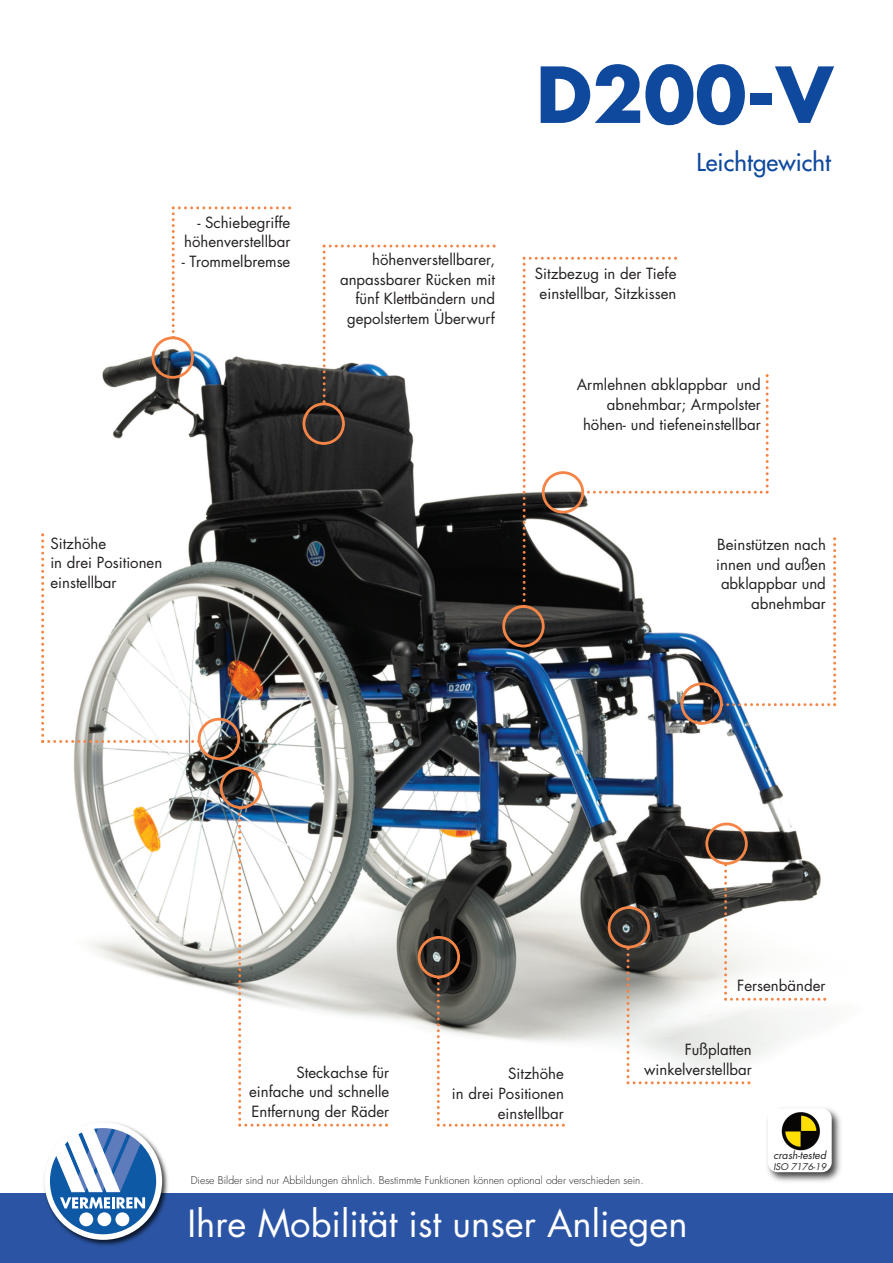
<style>
.page{position:relative;width:893px;height:1263px;background:#fff}
.page>*{position:absolute;margin:0;border:0;box-sizing:border-box;transform-origin:0 0}
.t1{font:700 75px "Futura";color:#0f499d}
.t2{font:36.3px "Futura";color:#fff}
.t3{font:24px "Futura";letter-spacing:.005em;color:#0f499d}
.t4{font:15px/19.6px "Futura";color:#231f20;text-align:right}
.t5{font:300 10.5px "Futura";color:#231f20}
.t6{font:italic 10.5px "Futura";color:#231f20}
.t7{font:italic 9px "Futura";color:#231f20}
</style>
<div class="page">
<img style="left:74px;top:207px;width:763px;height:878px">
<svg style="left:41px;top:533px;width:199px;height:227px"></svg>
<svg style="left:152px;top:206px;width:139px;height:173px"></svg>
<svg style="left:502px;top:257px;width:334px;height:468px"></svg>
<svg style="left:220px;top:767px;width:168px;height:360px"></svg>
<svg style="left:418px;top:936px;width:147px;height:191px"></svg>
<img style="left:767px;top:1108px;width:74px;height:74px">
<div style="left:768px;top:1108px;width:64px;height:64px;background:#fff;border-radius:10px"></div>
<img style="left:781px;top:1112px;width:39px;height:38px">
<svg style="left:303px;top:245px;width:193px;height:200px"></svg>
<svg style="left:608px;top:822px;width:218px;height:262px"></svg>
<div style="left:0;top:1193px;width:893px;height:70px;background:#2b55a4"></div>
<img style="left:44px;top:1082px;width:172px;height:164px">
<svg style="left:45px;top:1122px;width:117px;height:118px"></svg>
<p class="t4" style="left:184px;top:213px;width:108px">- Schiebegriffe höhenverstellbar</p>
<p class="t4" style="left:182px;top:253px;width:110px">- Trommelbremse</p>
<p class="t4" style="left:50px;top:535px;width:113px;text-align:left">Sitzhöhe<br>in drei Positionen einstellbar</p>
<p class="t4" style="left:340px;top:251px;width:156px">höhenverstellbarer, anpassbarer Rücken mit fünf Klettbändern und gepolstertem Überwurf</p>
<h1 class="t1" style="left:536px;top:61px;width:299px">D200-V</h1>
<h3 class="t3" style="left:696px;top:150px;width:136px">Leichtgewicht</h3>
<p class="t4" style="left:535px;top:265px;width:143px;text-align:center">Sitzbezug in der Tiefe einstellbar, Sitzkissen</p>
<p class="t4" style="left:577px;top:376px;width:186px">Armlehnen abklappbar und abnehmbar; Armpolster höhen- und tiefeneinstellbar</p>
<p class="t4" style="left:716px;top:536px;width:111px">Beinstützen nach innen und außen abklappbar und abnehmbar</p>
<p class="t4" style="left:249px;top:1063px;width:142px;text-align:justify;text-indent:47px">Steckachse für einfache und schnelle Entfernung der Räder</p>
<p class="t4" style="left:452px;top:1065px;width:113px">Sitzhöhe<br>in drei Positionen einstellbar</p>
<p class="t4" style="left:737px;top:977px;width:90px">Fersenbänder</p>
<p class="t4" style="left:644px;top:1041px;width:109px">Fußplatten winkelverstellbar</p>
<p class="t6" style="left:773px;top:1150px;width:54px">crash-tested</p>
<p class="t7" style="left:773px;top:1162px;width:54px">ISO 7176-19</p>
<p class="t5" style="left:191px;top:1175px;width:454px">Diese Bilder sind nur Abbildungen ähnlich. Bestimmte Funktionen können optional oder verschieden sein.</p>
<h2 class="t2" style="left:188px;top:1207px;width:502px">Ihre Mobilität ist unser Anliegen</h2>
</div>
